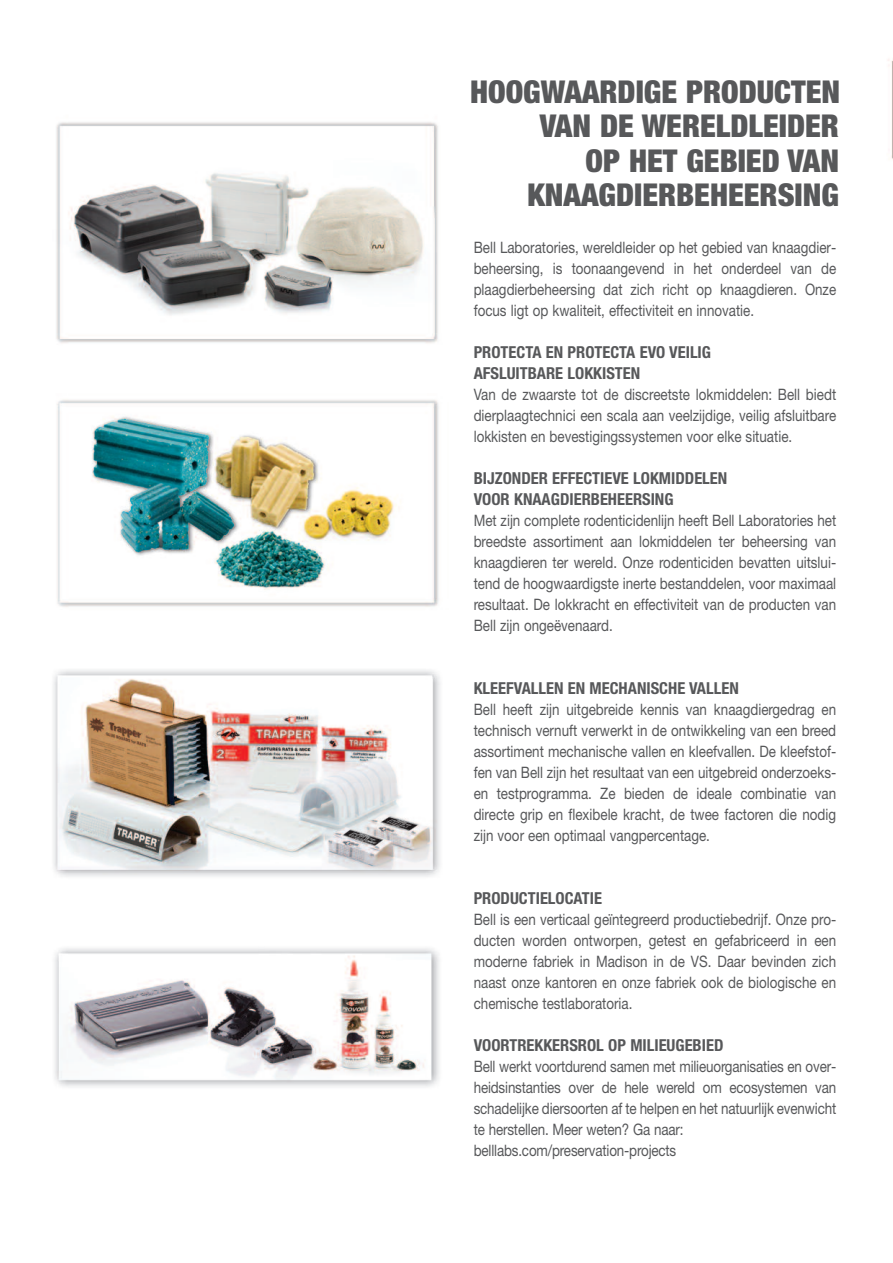
<style>
.page{position:relative;width:893px;height:1263px;background:#fff}
.page>*{position:absolute;margin:0;border:0;box-sizing:border-box;transform-origin:0 0}
.t1{font:900 condensed 31.5px/34.5px "Helvetica Neue";color:#57585a;text-align:right}
.t2{font:700 condensed 16.5px/21px "Helvetica Neue";color:#57585a}
.t3{font:15.75px/21px "Helvetica Neue";color:#57585a;text-align:justify;scale:.85 1}
</style>
<div class="page">
<img style="left:53px;top:59px;width:840px;height:1028px">
<h1 class="t1" style="left:470px;top:74px;width:371px">HOOGWAARDIGE PRODUCTEN<br>VAN DE WERELDLEIDER<br>OP HET GEBIED VAN<br>KNAAGDIERBEHEERSING</h1>
<p class="t3" style="left:474px;top:237px;width:428px">Bell Laboratories, wereldleider op het gebied van knaagdier&shy;beheersing, is toonaangevend in het onderdeel van de plaagdierbeheersing dat zich richt op knaagdieren. Onze focus ligt op kwaliteit, effectiviteit en innovatie.</p>
<p class="t2" style="left:474px;top:341px;width:239px">PROTECTA EN PROTECTA EVO VEILIG<br>AFSLUITBARE LOKKISTEN</p>
<p class="t3" style="left:474px;top:384px;width:428px">Van de zwaarste tot de discreetste lokmiddelen: Bell biedt dierplaagtechnici een scala aan veelzijdige, veilig afsluitbare lokkisten en bevestigingssystemen voor elke situatie.</p>
<p class="t2" style="left:474px;top:467px;width:255px">BIJZONDER EFFECTIEVE LOKMIDDELEN<br>VOOR KNAAGDIERBEHEERSING</p>
<p class="t3" style="left:474px;top:510px;width:428px">Met zijn complete rodenticidenlijn heeft Bell Laboratories het breedste assortiment aan lokmiddelen ter beheersing van knaagdieren ter wereld. Onze rodenticiden bevatten uitslui&shy;tend de hoogwaardigste inerte bestanddelen, voor maximaal resultaat. De lokkracht en effectiviteit van de producten van Bell zijn ongeëvenaard.</p>
<p class="t2" style="left:474px;top:677px;width:267px">KLEEFVALLEN EN MECHANISCHE VALLEN</p>
<p class="t3" style="left:474px;top:699px;width:428px">Bell heeft zijn uitgebreide kennis van knaagdiergedrag en technisch vernuft verwerkt in de ontwikkeling van een breed assortiment mechanische vallen en kleefvallen. De kleefstof&shy;fen van Bell zijn het resultaat van een uitgebreid onderzoeks&shy;en testprogramma. Ze bieden de ideale combinatie van directe grip en flexibele kracht, de twee factoren die nodig zijn voor een optimaal vangpercentage.</p>
<p class="t2" style="left:474px;top:887px;width:130px">PRODUCTIELOCATIE</p>
<p class="t3" style="left:474px;top:909px;width:428px">Bell is een verticaal geïntegreerd productiebedrijf. Onze pro&shy;ducten worden ontworpen, getest en gefabriceerd in een moderne fabriek in Madison in de VS. Daar bevinden zich naast onze kantoren en onze fabriek ook de biologische en chemische testlaboratoria.</p>
<p class="t2" style="left:474px;top:1034px;width:251px">VOORTREKKERSROL OP MILIEUGEBIED</p>
<p class="t3" style="left:474px;top:1056px;width:428px;text-align:left">Bell werkt voortdurend samen met milieuorganisaties en over&shy;heidsinstanties over de hele wereld om ecosystemen van schadelijke diersoorten af te helpen en het natuurlijk evenwicht te herstellen. Meer weten? Ga naar: belllabs.com/preservation-projects</p>
</div>
